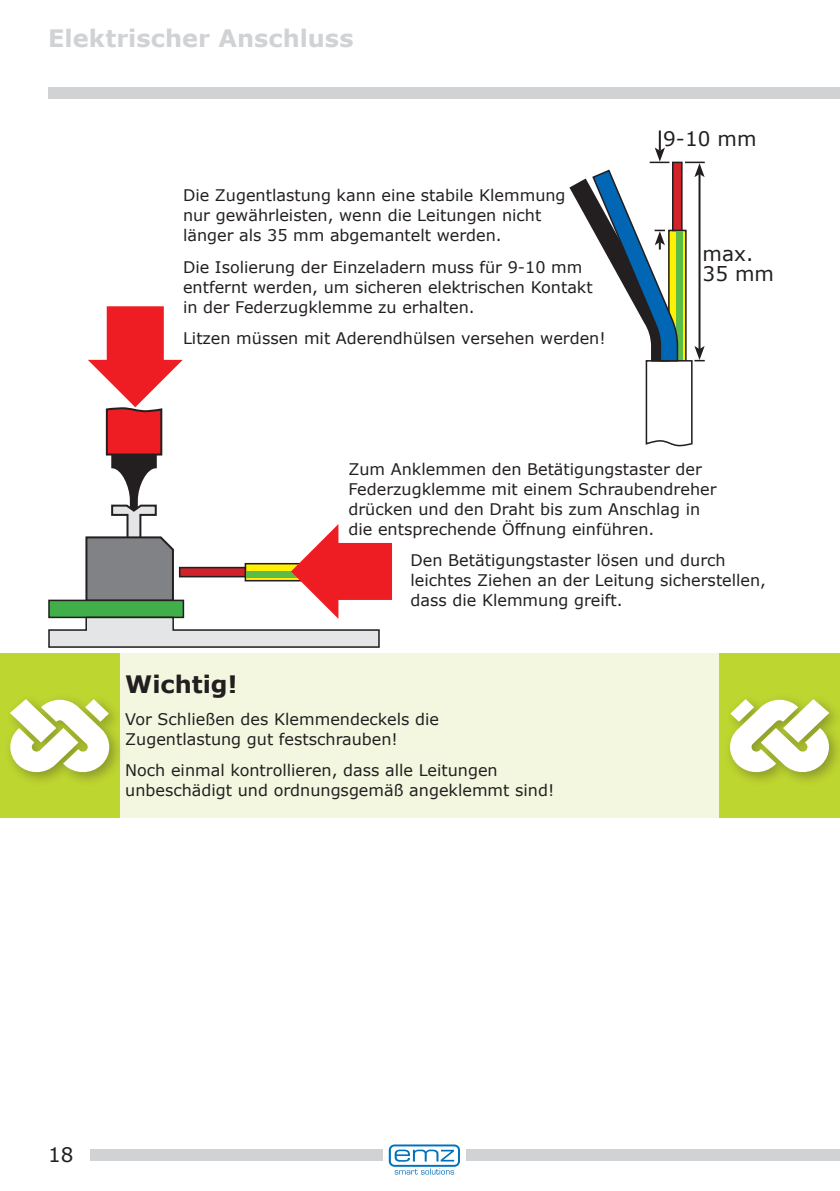
<style>
.page{position:relative;width:840px;height:1191px;background:#fff}
.page>*{position:absolute;margin:0;border:0;box-sizing:border-box;transform-origin:0 0}
.SchattenzeilenLinks{font:700 24px "Verdana";color:#d1d2d4}
.t1{font:700 24px "Verdana";color:#231f20}
.Mengentext{font:20px/20px "Verdana";color:#231f20}
.Mengentext-2{font:16px/20px "Verdana";color:#231f20}
</style>
<div class="page">
<div style="left:48px;top:87px;width:791px;height:12px;background:#d1d2d4"></div>
<div style="left:466px;top:1149px;width:373px;height:12px;background:#d1d2d4"></div>
<div style="left:90px;top:1149px;width:292px;height:12px;background:#d1d2d4"></div>
<svg style="left:388px;top:1144px;width:71px;height:30px"></svg>
<svg style="left:48px;top:306px;width:344px;height:342px"></svg>
<div style="left:116px;top:653px;width:606px;height:165px;background:#f3f7df"></div>
<div style="left:719px;top:653px;width:120px;height:165px;background:#bed630"></div>
<div style="left:0;top:653px;width:119px;height:165px;background:#bed630"></div>
<div style="left:723px;top:693px;width:116px;height:93px;background:#231f20;opacity:.33"></div>
<svg style="left:727px;top:699px;width:104px;height:75px;background:#e0e7b5"></svg>
<div style="left:4px;top:693px;width:120px;height:93px;background:#231f20;opacity:.33"></div>
<svg style="left:8px;top:699px;width:104px;height:75px;background:#e0e7b5"></svg>
<hr style="left:658px;top:130px;width:2px;height:21px;background:#231f20">
<svg style="left:569px;top:148px;width:135px;height:299px"></svg>
<p class="SchattenzeilenLinks" style="left:48px;top:22px;width:307px">Elektrischer Anschluss</p>
<p class="Mengentext-2" style="left:183px;top:185px;width:384px">Die Zugentlastung kann eine stabile Klemmung nur gewährleisten, wenn die Leitungen nicht länger als 35 mm abgemantelt werden.</p>
<p class="Mengentext-2" style="left:183px;top:257px;width:411px">Die Isolierung der Einzeladern muss für 9-10 mm entfernt werden, um sicheren elektrischen Kontakt in der Federzugklemme zu erhalten.</p>
<p class="Mengentext-2" style="left:183px;top:328px;width:424px">Litzen müssen mit Aderendhülsen versehen werden!</p>
<p class="Mengentext" style="left:662px;top:128px;width:95px">9-10 mm</p>
<p class="Mengentext" style="left:702px;top:243px;width:73px">max.<br>35 mm</p>
<p class="Mengentext-2" style="left:348px;top:459px;width:369px">Zum Anklemmen den Betätigungstaster der Federzugklemme mit einem Schraubendreher drücken und den Draht bis zum Anschlag in die entsprechende Öffnung einführen.</p>
<p class="Mengentext-2" style="left:410px;top:550px;width:357px">Den Betätigungstaster lösen und durch leichtes Ziehen an der Leitung sicherstellen, dass die Klemmung greift.</p>
<p class="t1" style="left:125px;top:669px;width:114px">Wichtig!</p>
<p class="Mengentext-2" style="left:125px;top:709px;width:315px">Vor Schließen des Klemmendeckels die<br>Zugentlastung gut festschrauben!</p>
<p class="Mengentext-2" style="left:125px;top:760px;width:430px">Noch einmal kontrollieren, dass alle Leitungen unbeschädigt und ordnungsgemäß angeklemmt sind!</p>
<p class="Mengentext" style="left:48px;top:1144px;width:27px">18</p>
</div>
